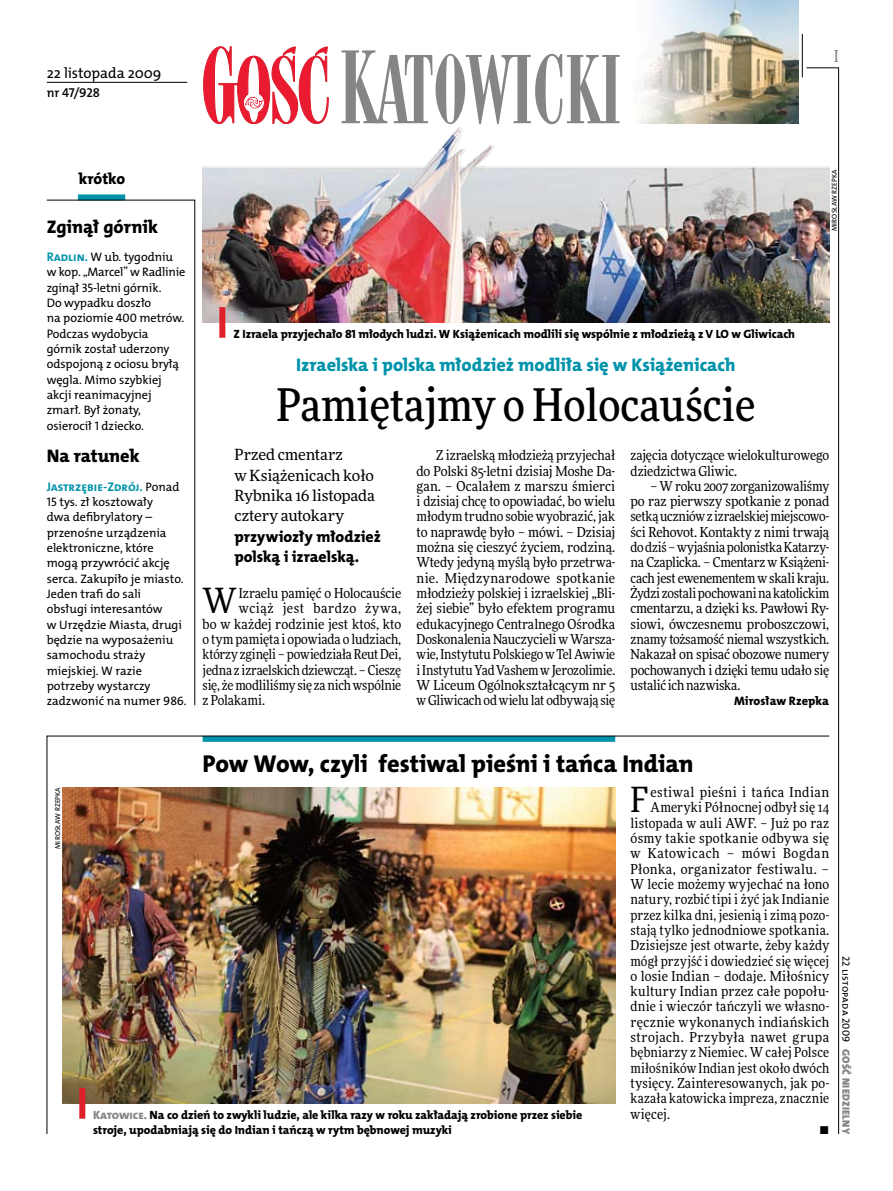
<style>
.page{position:relative;width:893px;height:1191px;background:#fff}
.page>*{position:absolute;margin:0;border:0;box-sizing:border-box;transform-origin:0 0}
.t1{font:500 45px "Freeday Narrow";color:#000}
.t2{font:34.8px "Freeday Narrow News";color:#000}
.t3{font:24.45px "The Mix HP8 Ex Bld";letter-spacing:-.005em;color:#000}
.t4{font:18.3px "The Mix HP8 Ex Bld";color:#0093aa}
.t5{font:18.3px "The Mix HP8 Ex Bld";color:#000}
.t6{font:500 16.5px "Freeday Narrow";color:#858486;scale:.9 1}
.t7{font:15.75px/20.4px "The Mix HP8 Ex Bld";letter-spacing:.005em;color:#000}
.t8{font:15.45px/20.4px "Freeday News";letter-spacing:-.005em;color:#000}
.t9{font:14.85px "The Mix HP5 Plain";color:#000}
.t10{font:13.65px/15.3px "Freeday Narrow News";letter-spacing:.01em;color:#000;text-align:justify}
.t11{font:13.65px/15.3px "Freeday Narrow News";letter-spacing:-.01em;color:#000}
.t12{font:13.65px "Freeday Narrow News";letter-spacing:.03em;color:#000}
.t13{font:13.65px "Freeday Narrow News";letter-spacing:.04em;color:#000}
.t14{font:13.65px "Freeday Narrow News";letter-spacing:.035em;color:#000}
.t15{font:12.9px "The Mix HP6 Se Bld";letter-spacing:-.015em;color:#000}
.t16{font:12.6px "The Mix HP7 Bld";color:#0093aa}
.t17{font:12.3px/15.3px "The Mix HP5 Plain";letter-spacing:-.005em;color:#000}
.t18{font:12.3px "The Mix HP8 Ex Bld";letter-spacing:.01em;color:#000}
.t19{font:12px/15.3px "The Mix HP8 Ex Bld";letter-spacing:-.005em;color:#000}
.t20{font:10.5px "The Mix HP5 Plain";letter-spacing:.015em;color:#000}
.t21{font:10.5px "The Mix HP9 Blk";letter-spacing:.025em;color:#858486}
.t22{font:7.2px "The Mix HP5 Plain";letter-spacing:.015em;color:#000}
.s1{font-family:"The Mix HP7 Bld";font-size:12.6px;color:#0093aa}
.s2{font-family:"Freeday Narrow News"}
.s3{font-family:"The Mix HP5 Plain";font-size:12.3px;color:#000}
.s4{color:#858486}
</style>
<div class="page">
<hr style="left:838px;top:68px;width:1px;height:1066px;background:#000">
<hr style="left:802px;top:34px;width:1px;height:43px;background:#000">
<hr style="left:806px;top:68px;width:33px;height:1px;background:#000">
<svg style="left:47px;top:735px;width:783px;height:399px"></svg>
<img style="left:639px;top:0;width:159px;height:123px">
<svg style="left:203px;top:46px;width:126px;height:77px"></svg>
<svg style="left:342px;top:50px;width:277px;height:73px"></svg>
<div style="left:78px;top:194px;width:47px;height:6px;background:#0093aa"></div>
<svg style="left:46px;top:200px;width:149px;height:505px"></svg>
<hr style="left:47px;top:82px;width:140px;height:1px;background:#000">
<img style="left:62px;top:787px;width:553px;height:316px">
<div style="left:79px;top:1088px;width:6px;height:30px;background:#df1f2a"></div>
<img style="left:203px;top:123px;width:626px;height:199px">
<div style="left:219px;top:307px;width:6px;height:31px;background:#df1f2a"></div>
<p class="t9" style="left:47px;top:63px;width:116px">22 listopada 2009</p>
<p class="t15" style="left:47px;top:85px;width:55px">nr 47/928</p>
<p class="t6" style="left:834px;top:46px;width:6px">I</p>
<p class="t7" style="left:79px;top:168px;width:48px">krótko</p>
<h3 class="t5" style="left:47px;top:215px;width:113px">Zginął górnik</h3>
<p class="t17" style="left:47px;top:249px;width:140px"><span class="s1">Radlin.</span> W ub. tygodniu w kop. <span class="s2">„</span>Marcel<span class="s2">”</span> w Radlinie zginął 35-letni górnik.<br>Do wypadku doszło<br>na poziomie 400 metrów.<br>Podczas wydobycia górnik został uderzony odspojoną z ociosu bryłą węgla. Mimo szybkiej akcji reanimacyjnej zmarł. Był żonaty, osierocił 1 dziecko.</p>
<h3 class="t5" style="left:47px;top:444px;width:94px">Na ratunek</h3>
<p class="t16" style="left:47px;top:478px;width:134px">Jastrzębie-Zdrój. <span class="s3">Ponad</span></p>
<p class="t17" style="left:47px;top:494px;width:141px">15 tys. zł kosztowały<br>dwa defibrylatory – przenośne urządzenia elektroniczne, które mogą przywrócić akcję serca. Zakupiło je miasto.<br>Jeden trafi do sali<br>obsługi interesantów<br>w Urzędzie Miasta, drugi będzie na wyposażeniu samochodu straży miejskiej. W razie potrzeby wystarczy zadzwonić na numer 986.</p>
<p class="t22" style="left:830px;top:231px;width:63px;rotate:-90deg">mirosław rzepka</p>
<p class="t19" style="left:234px;top:326px;width:563px">Z Izraela przyjechało 81 młodych ludzi. W Książenicach modlili się wspólnie z młodzieżą z V LO w Gliwicach</p>
<h3 class="t4" style="left:296px;top:353px;width:441px">Izraelska i polska młodzież modliła się w Książenicach</h3>
<h1 class="t1" style="left:276px;top:377px;width:480px">Pamiętajmy o Holocauście</h1>
<p class="t8" style="left:234px;top:444px;width:142px">Przed cmentarz<br>w Książenicach koło<br>Rybnika 16 listopada cztery autokary</p>
<p class="t7" style="left:234px;top:526px;width:148px">przywiozły młodzież polską i izraelską.</p>
<h2 class="t2" style="left:203px;top:579px;width:36px">W</h2>
<p class="t10" style="left:239px;top:585px;width:164px">Izraelu pamięć o Holocauście</p>
<p class="t13" style="left:239px;top:600px;width:164px">wciąż jest bardzo żywa,</p>
<p class="t10" style="left:203px;top:616px;width:200px">bo w każdej rodzinie jest ktoś, kto</p>
<p class="t10" style="left:203px;top:631px;width:200px">o tym pamięta i opowiada o ludziach,</p>
<p class="t11" style="left:203px;top:646px;width:200px">którzy zginęli – powiedziała Reut Dei,</p>
<p class="t11" style="left:203px;top:662px;width:200px">jedna z izraelskich dziewcząt. – Cieszę</p>
<p class="t11" style="left:203px;top:677px;width:200px">się, żemodliliśmy się za nich wspólnie</p>
<p class="t10" style="left:203px;top:692px;width:64px">z Polakami.</p>
<p class="t10" style="left:417px;top:447px;width:200px;text-indent:20px">Z izraelską młodzieżą przyjechał do Polski 85-letni dzisiaj Moshe Da&shy;gan. – Ocalałem z marszu śmierci i dzisiaj chcę to opowiadać, bo wielu młodym trudno sobie wyobrazić, jak to naprawdę było – mówi. – Dzisiaj można się cieszyć życiem, rodziną.<br>Wtedy jedyną myślą było przetrwa&shy;nie. Międzynarodowe spotkanie młodzieży polskiej i izraelskiej „Bli&shy;żej siebie” było efektem programu edukacyjnego Centralnego Ośrodka Doskonalenia Nauczycieli w Warsza&shy;wie, Instytutu Polskiego wTel Awiwie iInstytutu Yad Vashem wJerozolimie.<br>W Liceum Ogólnokształcącym nr 5 wGliwicach odwielu lat odbywają się</p>
<p class="t11" style="left:630px;top:447px;width:200px">zajęcia dotyczące wielokulturowego dziedzictwa Gliwic.</p>
<p class="t10" style="left:630px;top:478px;width:200px;text-indent:20px">– W roku 2007 zorganizowaliśmy po raz pierwszy spotkanie z ponad setką uczniów z izraelskiej miejscowo&shy;ści Rehovot. Kontakty z nimi trwają dodziś – wyjaśnia polonistka Katarzy&shy;na Czaplicka. – Cmentarz w Książeni&shy;cach jest ewenementem w skali kraju.<br>Żydzi zostali pochowani nakatolickim cmentarzu, a dzięki ks. Pawłowi Ry&shy;siowi, ówczesnemu proboszczowi, znamy tożsamość niemal wszystkich.<br>Nakazał on spisać obozowe numery pochowanych i dzięki temu udało się ustalić ichnazwiska.</p>
<p class="t18" style="left:734px;top:693px;width:97px">Mirosław Rzepka</p>
<p class="t22" style="left:53px;top:849px;width:63px;rotate:-90deg">Mirosław Rzepka</p>
<h3 class="t3" style="left:203px;top:747px;width:492px">Pow Wow, czyli festiwal pieśni i tańca Indian</h3>
<h2 class="t2" style="left:630px;top:778px;width:19px">F</h2>
<p class="t14" style="left:651px;top:784px;width:180px">estiwal pieśni i tańca Indian</p>
<p class="t10" style="left:651px;top:799px;width:180px">Ameryki Północnej odbył się 14</p>
<p class="t10" style="left:630px;top:815px;width:200px">listopada w auli AWF. – Już po raz</p>
<p class="t12" style="left:630px;top:829px;width:200px">ósmy takie spotkanie odbywa się</p>
<p class="t13" style="left:630px;top:845px;width:200px">w Katowicach – mówi Bogdan</p>
<p class="t10" style="left:630px;top:861px;width:200px">Płonka, organizator festiwalu. –</p>
<p class="t10" style="left:630px;top:876px;width:200px">W lecie możemy wyjechać na łono</p>
<p class="t10" style="left:630px;top:891px;width:200px">natury, rozbić tipi i żyć jak Indianie</p>
<p class="t10" style="left:630px;top:907px;width:200px">przez kilka dni, jesienią i zimą pozo-</p>
<p class="t10" style="left:630px;top:922px;width:200px">stają tylko jednodniowe spotkania.</p>
<p class="t10" style="left:630px;top:937px;width:200px">Dzisiejsze jest otwarte, żeby każdy</p>
<p class="t10" style="left:630px;top:953px;width:200px">mógł przyjść i dowiedzieć się więcej</p>
<p class="t10" style="left:630px;top:968px;width:200px">o losie Indian – dodaje. Miłośnicy</p>
<p class="t10" style="left:630px;top:983px;width:200px">kultury Indian przez całe popołu-</p>
<p class="t10" style="left:630px;top:998px;width:200px">dnie i wieczór tańczyli we własno-</p>
<p class="t10" style="left:630px;top:1014px;width:200px">ręcznie wykonanych indiańskich</p>
<p class="t12" style="left:630px;top:1028px;width:200px">strojach. Przybyła nawet grupa</p>
<p class="t10" style="left:630px;top:1044px;width:200px">bębniarzy z Niemiec. W całej Polsce</p>
<p class="t10" style="left:630px;top:1060px;width:200px">miłośników Indian jest około dwóch</p>
<p class="t10" style="left:630px;top:1075px;width:200px">tysięcy. Zainteresowanych, jak po-</p>
<p class="t10" style="left:630px;top:1090px;width:200px">kazała katowicka impreza, znacznie</p>
<p class="t10" style="left:630px;top:1106px;width:41px">więcej.</p>
<p class="t10" style="left:819px;top:1121px;width:11px">•</p>
<p class="t19" style="left:93px;top:1107px;width:491px"><span class="s4">Katowice.</span> Na co dzień to zwykli ludzie, ale kilka razy w roku zakładają zrobione przez siebie stroje, upodabniają się do Indian i tańczą w rytm bębnowej muzyki</p>
<p class="t20" style="left:853px;top:955px;width:88px;rotate:90deg">22 listopada 2009</p>
<p class="t21" style="left:853px;top:1049px;width:86px;rotate:90deg">Gość Niedzielny</p>
</div>
